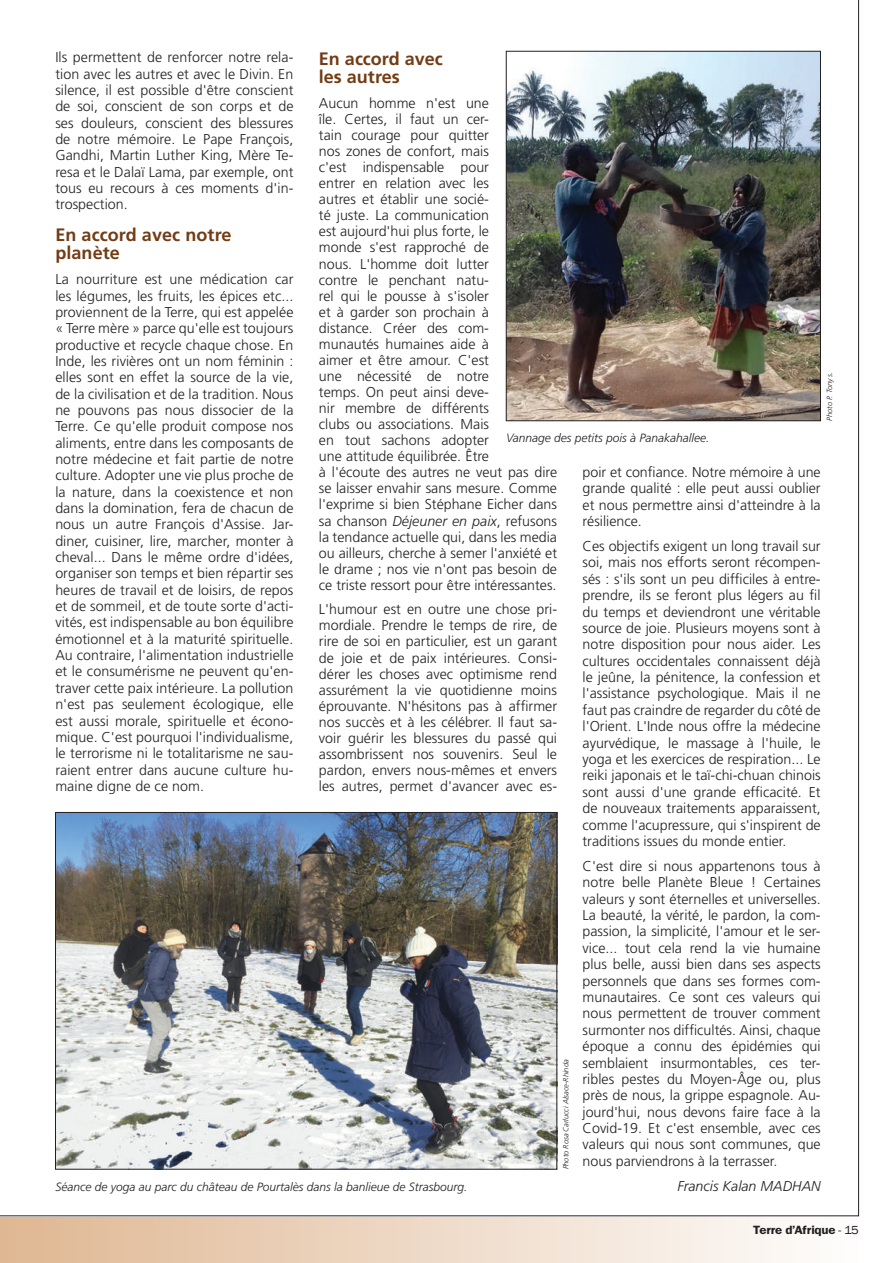
<style>
.page{position:relative;width:893px;height:1263px;background:#fff}
.page>*{position:absolute;margin:0;border:0;box-sizing:border-box;transform-origin:0 0}
.t1{font:700 18px/18.6px "Frutiger";color:#733c15}
.t2{font:300 14.25px/16.4px "Frutiger";color:#231f20;text-align:justify}
.t3{font:italic 300 14.25px "Frutiger";color:#231f20}
.t4{font:italic 300 12px "Frutiger";color:#231f20}
.t5{font:600 12px "Franklin Gothic";letter-spacing:-.015em;color:#231f20;scale:1.1 1}
.t6{font:italic 300 7.5px "Frutiger";color:#231f20}
.s1{font-style:italic}
.s2{font-weight:400}
</style>
<div class="page">
<svg style="left:0;top:1216px;width:859px;height:47px;background:#edd9c7"></svg>
<img style="left:57px;top:814px;width:498px;height:353px">
<img style="left:508px;top:53px;width:311px;height:366px">
<div style="left:506px;top:51px;width:315px;height:370px;border:1px solid #231f20"></div>
<p class="t2" style="left:55px;top:49px;width:240px">Ils permettent de renforcer notre rela&shy;tion avec les autres et avec le Divin. En silence, il est possible d'être conscient de soi, conscient de son corps et de ses douleurs, conscient des blessures de notre mémoire. Le Pape François, Gandhi, Martin Luther King, Mère Te&shy;resa et le Dalaï Lama, par exemple, ont tous eu recours à ces moments d'in&shy;trospection.</p>
<p class="t1" style="left:55px;top:225px;width:178px">En accord avec notre planète</p>
<p class="t2" style="left:55px;top:271px;width:240px">La nourriture est une médication car les légumes, les fruits, les épices etc... proviennent de la Terre, qui est appelée « Terre mère » parce qu'elle est toujours productive et recycle chaque chose. En Inde, les rivières ont un nom féminin : elles sont en effet la source de la vie, de la civilisation et de la tradition. Nous ne pouvons pas nous dissocier de la Terre. Ce qu'elle produit compose nos aliments, entre dans les composants de notre médecine et fait partie de notre culture. Adopter une vie plus proche de la nature, dans la coexistence et non dans la domination, fera de chacun de nous un autre François d'Assise. Jar&shy;diner, cuisiner, lire, marcher, monter à cheval... Dans le même ordre d'idées, organiser son temps et bien répartir ses heures de travail et de loisirs, de repos et de sommeil, et de toute sorte d'acti&shy;vités, est indispensable au bon équilibre émotionnel et à la maturité spirituelle.<br>Au contraire, l'alimentation industrielle et le consumérisme ne peuvent qu'en&shy;traver cette paix intérieure. La pollution n'est pas seulement écologique, elle est aussi morale, spirituelle et écono&shy;mique. C'est pourquoi l'individualisme, le terrorisme ni le totalitarisme ne sau&shy;raient entrer dans aucune culture hu&shy;maine digne de ce nom.</p>
<p class="t1" style="left:319px;top:49px;width:125px">En accord avec les autres</p>
<p class="t2" style="left:319px;top:95px;width:240px;text-align:left">Aucun homme n'est une<br>île. Certes, il faut un cer-<br>tain courage pour quitter<br>nos zones de confort, mais<br>c'est indispensable pour<br>entrer en relation avec les<br>autres et établir une socié-<br>té juste. La communication<br>est aujourd'hui plus forte, le<br>monde s'est rapproché de<br>nous. L'homme doit lutter<br>contre le penchant natu-<br>rel qui le pousse à s'isoler<br>et à garder son prochain à<br>distance. Créer des com-<br>munautés humaines aide à<br>aimer et être amour. C'est<br>une nécessité de notre<br>temps. On peut ainsi deve-<br>nir membre de différents<br>clubs ou associations. Mais<br>en tout sachons adopter<br>une attitude équilibrée. Être<br>à l'écoute des autres ne veut pas dire se laisser envahir sans mesure. Comme l'exprime si bien Stéphane Eicher dans sa chanson <span class="s1">Déjeuner en paix</span>, refusons la tendance actuelle qui, dans les media ou ailleurs, cherche à semer l'anxiété et le drame ; nos vie n'ont pas besoin de ce triste ressort pour être intéressantes.</p>
<p class="t2" style="left:319px;top:601px;width:240px">L'humour est en outre une chose pri&shy;mordiale. Prendre le temps de rire, de rire de soi en particulier, est un garant de joie et de paix intérieures. Consi&shy;dérer les choses avec optimisme rend assurément la vie quotidienne moins éprouvante. N'hésitons pas à affirmer nos succès et à les célébrer. Il faut sa&shy;voir guérir les blessures du passé qui assombrissent nos souvenirs. Seul le pardon, envers nous-mêmes et envers les autres, permet d'avancer avec es-</p>
<p class="t6" style="left:825px;top:421px;width:51px;rotate:-90deg">Photo P. Tony s.</p>
<p class="t4" style="left:506px;top:431px;width:205px">Vannage des petits pois à Panakahallee.</p>
<p class="t2" style="left:583px;top:464px;width:240px">poir et confiance. Notre mémoire à une grande qualité : elle peut aussi oublier et nous permettre ainsi d'atteindre à la résilience.</p>
<p class="t2" style="left:583px;top:538px;width:240px">Ces objectifs exigent un long travail sur soi, mais nos efforts seront récompen&shy;sés : s'ils sont un peu difficiles à entre&shy;prendre, ils se feront plus légers au fil du temps et deviendront une véritable source de joie. Plusieurs moyens sont à notre disposition pour nous aider. Les cultures occidentales connaissent déjà le jeûne, la pénitence, la confession et l'assistance psychologique. Mais il ne faut pas craindre de regarder du côté de l'Orient. L'Inde nous offre la médecine ayurvédique, le massage à l'huile, le yoga et les exercices de respiration... Le reiki japonais et le taï-chi-chuan chinois sont aussi d'une grande efficacité. Et de nouveaux traitements apparaissent, comme l'acupressure, qui s'inspirent de traditions issues du monde entier.</p>
<p class="t2" style="left:583px;top:858px;width:240px">C'est dire si nous appartenons tous à notre belle Planète Bleue ! Certaines valeurs y sont éternelles et universelles.<br>La beauté, la vérité, le pardon, la com&shy;passion, la simplicité, l'amour et le ser&shy;vice... tout cela rend la vie humaine plus belle, aussi bien dans ses aspects personnels que dans ses formes com&shy;munautaires. Ce sont ces valeurs qui nous permettent de trouver comment surmonter nos difficultés. Ainsi, chaque époque a connu des épidémies qui semblaient insurmontables, ces ter&shy;ribles pestes du Moyen-Âge ou, plus près de nous, la grippe espagnole. Au&shy;jourd'hui, nous devons faire face à la Covid-19. Et c'est ensemble, avec ces valeurs qui nous sont communes, que nous parviendrons à la terrasser.</p>
<p class="t6" style="left:562px;top:1169px;width:112px;rotate:-90deg">Photo Rosa Carlucci Alsace-Rhinda</p>
<p class="t4" style="left:55px;top:1180px;width:414px">Séance de yoga au parc du château de Pourtalès dans la banlieue de Strasbourg.</p>
<p class="t3" style="left:677px;top:1178px;width:145px">Francis Kalan MADHAN</p>
<p class="t5" style="left:753px;top:1222px;width:98px">Terre d’Afrique <span class="s2">- 15</span></p>
</div>
